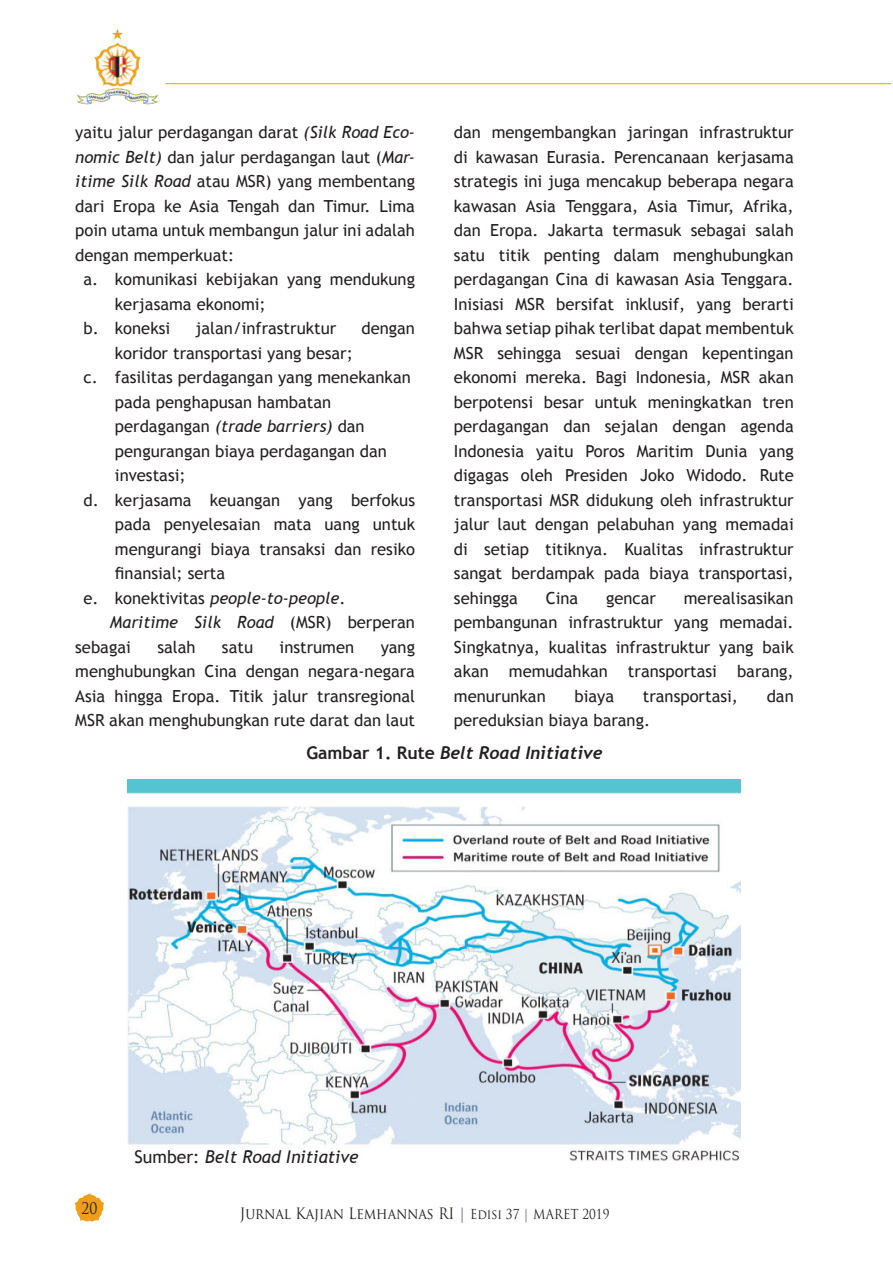
<style>
.page{position:relative;width:893px;height:1265px;background:#fff}
.page>*{position:absolute;margin:0;border:0;box-sizing:border-box;transform-origin:0 0}
.t1{font:italic 700 17.5px "Trebuchet";color:#231f20}
.t2{font:italic 17.5px "Trebuchet MS";color:#231f20}
.t3{font:16.62px/24.5px "Trebuchet MS";color:#231f20;text-align:justify}
.t4{font:italic 16.62px "Trebuchet MS";color:#231f20}
.t5{font:15.75px "Trajan Pro";color:#231f20;scale:.88 1}
.t6{font:15.22px "Trajan Pro";color:#231f20;scale:.88 1}
.s1{font-style:italic}
.s2{font-style:normal}
.s3{font-family:"Trebuchet MS";font-style:normal}
.s4{color:#733e88}
.s5{font-size:13.47px}
.s6{font-size:13.47px;color:#733e88}
</style>
<div class="page">
<svg style="left:74px;top:1193px;width:31px;height:29px"></svg>
<hr style="left:165px;top:83px;width:726px;height:1px;background:#ee9e18">
<img style="left:77px;top:29px;width:81px;height:76px">
<img style="left:128px;top:779px;width:612px;height:382px">
<p class="t3" style="left:75px;top:120px;width:341px">yaitu jalur perdagangan darat <span class="s1">(Silk Road Eco-</span></p>
<p class="t3" style="left:75px;top:145px;width:341px"><span class="s1">nomic Belt)</span> dan jalur perdagangan laut (<span class="s1">Mar-</span></p>
<p class="t3" style="left:75px;top:169px;width:341px"><span class="s1">itime Silk Road</span> atau MSR) yang membentang</p>
<p class="t3" style="left:75px;top:194px;width:341px">dari Eropa ke Asia Tengah dan Timur. Lima</p>
<p class="t3" style="left:75px;top:218px;width:341px">poin utama untuk membangun jalur ini adalah</p>
<p class="t3" style="left:75px;top:243px;width:160px">dengan memperkuat:</p>
<p class="t3" style="left:83px;top:267px;width:333px">a. komunikasi kebijakan yang mendukung</p>
<p class="t3" style="left:115px;top:292px;width:152px">kerjasama ekonomi;</p>
<p class="t3" style="left:83px;top:316px;width:88px">b. koneksi</p>
<p class="t3" style="left:195px;top:316px;width:142px">jalan/infrastruktur</p>
<p class="t3" style="left:361px;top:316px;width:55px">dengan</p>
<p class="t3" style="left:115px;top:341px;width:239px">koridor transportasi yang besar;</p>
<p class="t3" style="left:83px;top:365px;width:329px">c. fasilitas perdagangan yang menekankan</p>
<p class="t3" style="left:115px;top:390px;width:218px">pada penghapusan hambatan</p>
<p class="t4" style="left:115px;top:417px;width:251px"><span class="s2">perdagangan</span> (trade barriers) <span class="s2">dan</span></p>
<p class="t3" style="left:115px;top:439px;width:274px">pengurangan biaya perdagangan dan</p>
<p class="t3" style="left:115px;top:463px;width:72px">investasi;</p>
<p class="t3" style="left:83px;top:488px;width:333px">d. kerjasama keuangan yang berfokus</p>
<p class="t3" style="left:115px;top:512px;width:302px">pada penyelesaian mata uang untuk</p>
<p class="t3" style="left:115px;top:537px;width:302px">mengurangi biaya transaksi dan resiko</p>
<p class="t3" style="left:115px;top:561px;width:112px">finansial; serta</p>
<p class="t4" style="left:83px;top:588px;width:264px"><span class="s2">e. konektivitas</span> people-to-people<span class="s2">.</span></p>
<p class="t4" style="left:110px;top:613px;width:307px">Maritime Silk Road <span class="s2">(MSR) berperan</span></p>
<p class="t3" style="left:75px;top:635px;width:57px">sebagai</p>
<p class="t3" style="left:157px;top:635px;width:40px">salah</p>
<p class="t3" style="left:222px;top:635px;width:33px">satu</p>
<p class="t3" style="left:280px;top:635px;width:76px">instrumen</p>
<p class="t3" style="left:454px;top:120px;width:341px">dan mengembangkan jaringan infrastruktur di kawasan Eurasia. Perencanaan kerjasama strategis ini juga mencakup beberapa negara kawasan Asia Tenggara, Asia Timur, Afrika, dan Eropa. Jakarta termasuk sebagai salah satu titik penting dalam menghubungkan perdagangan Cina di kawasan Asia Tenggara.<br>Inisiasi MSR bersifat inklusif, yang berarti bahwa setiap pihak terlibat dapat membentuk MSR sehingga sesuai dengan kepentingan ekonomi mereka. Bagi Indonesia, MSR akan berpotensi besar untuk meningkatkan tren perdagangan dan sejalan dengan agenda Indonesia yaitu Poros Maritim Dunia yang digagas oleh Presiden Joko Widodo. Rute transportasi MSR didukung oleh infrastruktur jalur laut dengan pelabuhan yang memadai di setiap titiknya. Kualitas infrastruktur sangat berdampak pada biaya transportasi, sehingga</p>
<p class="t3" style="left:454px;top:586px;width:341px;text-indent:230px">merealisasikan pembangunan infrastruktur yang memadai.<br>Singkatnya, kualitas infrastruktur yang baik akan memudahkan transportasi barang, menurunkan</p>
<p class="t3" style="left:546px;top:586px;width:34px">Cina</p>
<p class="t3" style="left:606px;top:586px;width:51px">gencar</p>
<p class="t3" style="left:75px;top:635px;width:341px;text-indent:305px">yang menghubungkan Cina dengan negara-negara Asia hingga Eropa. Titik jalur transregional MSR akan menghubungkan rute darat dan laut</p>
<p class="t1" style="left:307px;top:741px;width:297px"><span class="s3">Gambar 1. Rute</span> Belt Road Initiative</p>
<p class="t3" style="left:574px;top:684px;width:41px">biaya</p>
<p class="t3" style="left:643px;top:684px;width:97px">transportasi,</p>
<p class="t3" style="left:767px;top:684px;width:29px">dan</p>
<p class="t3" style="left:454px;top:708px;width:198px">pereduksian biaya barang.</p>
<p class="t5" style="left:82px;top:1198px;width:20px">20</p>
<p class="t2" style="left:135px;top:1146px;width:226px"><span class="s2">Sumber:</span> Belt Road Initiative</p>
<p class="t6" style="left:240px;top:1203px;width:422px">Jurnal Kajian Lemhannas RI <span class="s4">|</span> <span class="s5">Edisi 37</span> <span class="s6">|</span> <span class="s5">MARET 2019</span></p>
</div>
